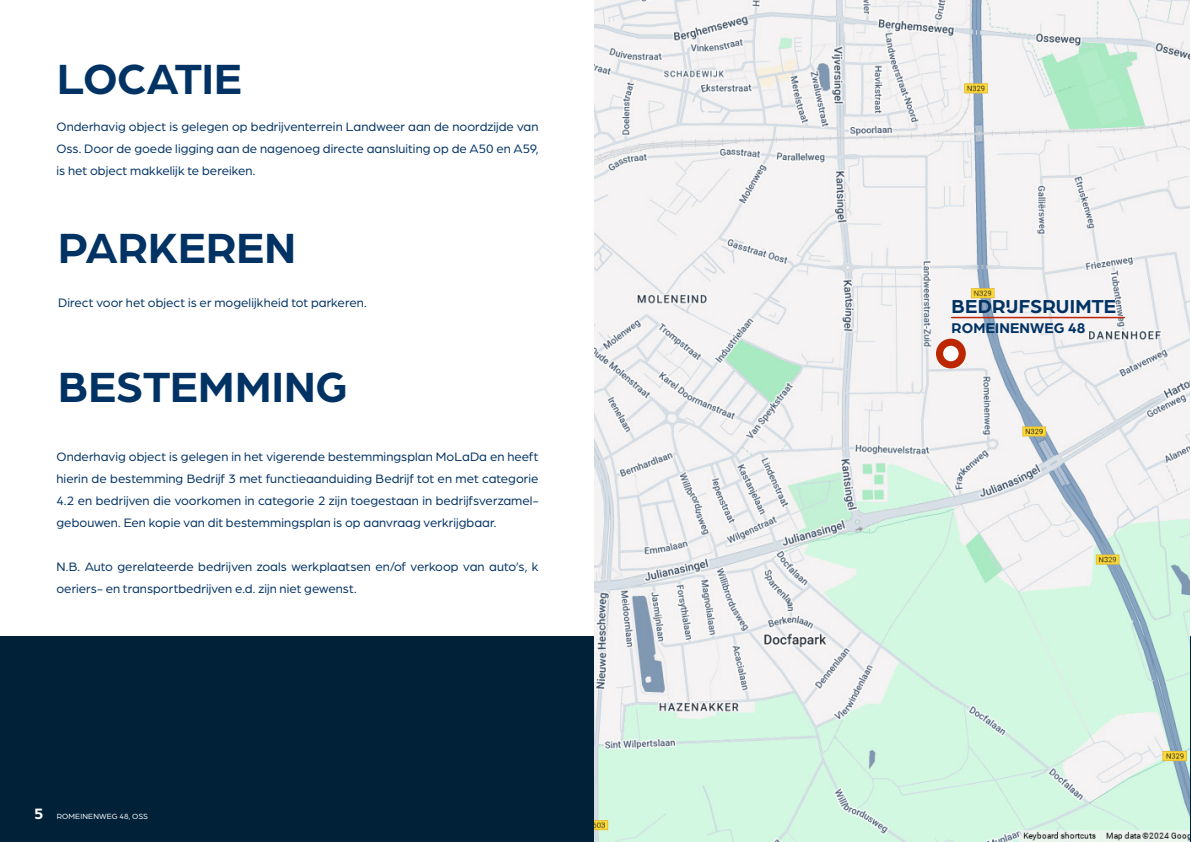
<style>
.page{position:relative;width:1191px;height:842px;background:#fff}
.page>*{position:absolute;margin:0;border:0;box-sizing:border-box;transform-origin:0 0}
.Koppen_groot_blauw{font:700 45px "Arboria";color:#003264}
.t1{font:700 20px "Arboria";letter-spacing:.005em;color:#003264}
.t2{font:700 15px "Arboria";letter-spacing:.01em;color:#003264}
.Broodtekst_blauw{font:13px/22px "Arboria";color:#003264;text-align:justify}
.t3{font:8px "Arboria";letter-spacing:.02em;color:#fff}
.s1{font-weight:700;font-size:16px}
</style>
<div class="page">
<div style="left:0;top:637px;width:1191px;height:205px;background:#002138"></div>
<img style="left:594px;top:0;width:596px;height:841px">
<hr style="left:951px;top:317px;width:173px;height:1px;background:#bc2701">
<div style="left:936px;top:339px;width:29px;height:29px;background:#bc2701;border-radius:50%"></div>
<div style="left:943px;top:346px;width:15px;height:15px;background:#fff;border-radius:50%"></div>
<p class="Koppen_groot_blauw" style="left:57px;top:48px;width:186px">LOCATIE</p>
<p class="Broodtekst_blauw" style="left:56px;top:115px;width:483px">Onderhavig object is gelegen op bedrijventerrein Landweer aan de noordzijde van Oss. Door de goede ligging aan de nagenoeg directe aansluiting op de A50 en A59, is het object makkelijk te bereiken.</p>
<p class="Koppen_groot_blauw" style="left:58px;top:217px;width:239px">PARKEREN</p>
<p class="Broodtekst_blauw" style="left:58px;top:291px;width:310px">Direct voor het object is er mogelijkheid tot parkeren.</p>
<p class="Koppen_groot_blauw" style="left:58px;top:356px;width:291px">BESTEMMING</p>
<p class="Broodtekst_blauw" style="left:56px;top:445px;width:483px">Onderhavig object is gelegen in het vigerende bestemmingsplan MoLaDa en heeft hierin de bestemming Bedrijf 3 met functieaanduiding Bedrijf tot en met categorie 4.2 en bedrijven die voorkomen in categorie 2 zijn toegestaan in bedrijfsverzamel&shy;gebouwen. Een kopie van dit bestemmingsplan is op aanvraag verkrijgbaar.</p>
<p class="Broodtekst_blauw" style="left:56px;top:555px;width:483px">N.B. Auto gerelateerde bedrijven zoals werkplaatsen en/of verkoop van auto’s, k oeriers- en transportbedrijven e.d. zijn niet gewenst.</p>
<p class="t3" style="left:34px;top:811px;width:116px"><span class="s1">5</span> ROMEINENWEG 48, OSS</p>
<p class="t1" style="left:951px;top:292px;width:166px">BEDRIJFSRUIMTE</p>
<p class="t2" style="left:951px;top:317px;width:135px">ROMEINENWEG 48</p>
</div>
